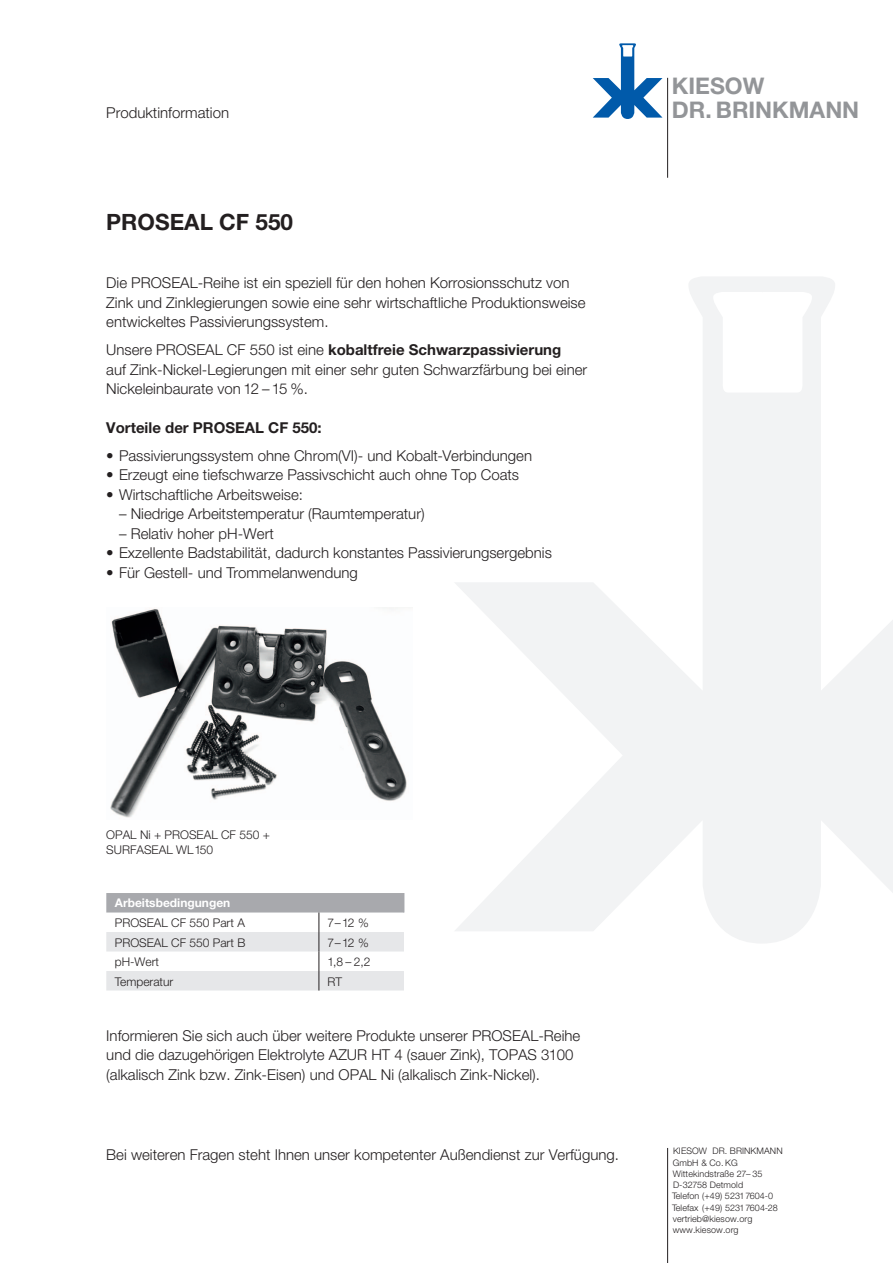
<style>
.page{position:relative;width:893px;height:1263px;background:#fff}
.page>*{position:absolute;margin:0;border:0;box-sizing:border-box;transform-origin:0 0}
.t1{font:700 22.95px "Helvetica Neue";color:#939598}
.Headline{font:700 22.5px "Helvetica Neue";color:#231f20}
.Bodytext{font:300 15px/19.5px "Helvetica Neue";color:#231f20}
.Listing{font:300 15px "Helvetica Neue";color:#231f20}
.Subhead{font:700 15px "Helvetica Neue";color:#231f20}
.Tabelle_body{font:300 12px/15px "Helvetica Neue";color:#231f20}
.Tabelle_body-2{font:700 12px "Helvetica Neue";color:#fff}
.t2{font:300 9px/11.2px "Helvetica Neue";letter-spacing:.01em;color:#231f20}
.s1{font-weight:700}
</style>
<div class="page">
<hr style="left:667px;top:1148px;width:1px;height:115px;background:#231f20">
<hr style="left:667px;top:78px;width:1px;height:100px;background:#231f20">
<svg style="left:593px;top:43px;width:69px;height:76px"></svg>
<svg style="left:455px;top:277px;width:438px;height:666px"></svg>
<div style="left:106px;top:606px;width:361px;height:213px;background:#fff"></div>
<img style="left:110px;top:609px;width:297px;height:209px">
<svg style="left:106px;top:893px;width:299px;height:97px"></svg>
<p class="t1" style="left:672px;top:72px;width:94px">KIESOW</p>
<p class="Bodytext" style="left:106px;top:102px;width:124px">Produktinformation</p>
<p class="t1" style="left:672px;top:95px;width:189px">DR. BRINKMANN</p>
<p class="Headline" style="left:106px;top:208px;width:188px">PROSEAL CF 550</p>
<p class="Bodytext" style="left:106px;top:273px;width:481px">Die PROSEAL-Reihe ist ein speziell für den hohen Korrosionsschutz von<br>Zink und Zinklegierungen sowie eine sehr wirtschaftliche Produktionsweise entwickeltes Passivierungssystem.</p>
<p class="Bodytext" style="left:106px;top:340px;width:482px">Unsere PROSEAL CF 550 ist eine <span class="s1">kobaltfreie Schwarzpassivierung<br></span>auf Zink-Nickel-Legierungen mit einer sehr guten Schwarzfärbung bei einer<br>Nickeleinbaurate von 12 – 15 %.</p>
<p class="Subhead" style="left:106px;top:418px;width:217px">Vorteile der PROSEAL CF 550:</p>
<p class="Listing" style="left:106px;top:446px;width:427px">• Passivierungssystem ohne Chrom(VI)- und Kobalt-Verbindungen</p>
<p class="Listing" style="left:106px;top:466px;width:414px">• Erzeugt eine tiefschwarze Passivschicht auch ohne Top Coats</p>
<p class="Listing" style="left:106px;top:485px;width:198px">• Wirtschaftliche Arbeitsweise:</p>
<p class="Listing" style="left:119px;top:505px;width:307px">– Niedrige Arbeitstemperatur (Raumtemperatur)</p>
<p class="Listing" style="left:119px;top:524px;width:156px">– Relativ hoher pH-Wert</p>
<p class="Listing" style="left:106px;top:544px;width:447px">• Exzellente Badstabilität, dadurch konstantes Passivierungsergebnis</p>
<p class="Listing" style="left:106px;top:563px;width:253px">• Für Gestell- und Trommelanwendung</p>
<p class="Tabelle_body" style="left:106px;top:827px;width:165px">OPAL Ni + PROSEAL CF 550 +<br>SURFASEAL WL 150</p>
<p class="Tabelle_body-2" style="left:115px;top:896px;width:117px">Arbeitsbedingungen</p>
<p class="Tabelle_body" style="left:115px;top:915px;width:132px">PROSEAL CF 550 Part A</p>
<p class="Tabelle_body" style="left:327px;top:915px;width:43px">7–12 %</p>
<p class="Tabelle_body" style="left:115px;top:934px;width:132px">PROSEAL CF 550 Part B</p>
<p class="Tabelle_body" style="left:327px;top:934px;width:43px">7–12 %</p>
<p class="Tabelle_body" style="left:115px;top:954px;width:46px">pH-Wert</p>
<p class="Tabelle_body" style="left:327px;top:954px;width:45px">1,8 – 2,2</p>
<p class="Tabelle_body" style="left:115px;top:973px;width:60px">Temperatur</p>
<p class="Tabelle_body" style="left:327px;top:973px;width:16px">RT</p>
<p class="Bodytext" style="left:106px;top:1025px;width:476px">Informieren Sie sich auch über weitere Produkte unserer PROSEAL-Reihe und die dazugehörigen Elektrolyte AZUR HT 4 (sauer Zink), TOPAS 3100 (alkalisch Zink bzw. Zink-Eisen) und OPAL Ni (alkalisch Zink-Nickel).</p>
<p class="Bodytext" style="left:106px;top:1144px;width:514px">Bei weiteren Fragen steht Ihnen unser kompetenter Außendienst zur Verfügung.</p>
<p class="t2" style="left:672px;top:1145px;width:112px">KIESOW DR. BRINKMANN<br>GmbH &amp; Co. KG<br>Wittekindstraße 27– 35<br>D-32758 Detmold<br>Telefon (+49) 52317604-0<br>Telefax (+49) 52317604-28 vertrieb@kiesow.org www.kiesow.org</p>
</div>
